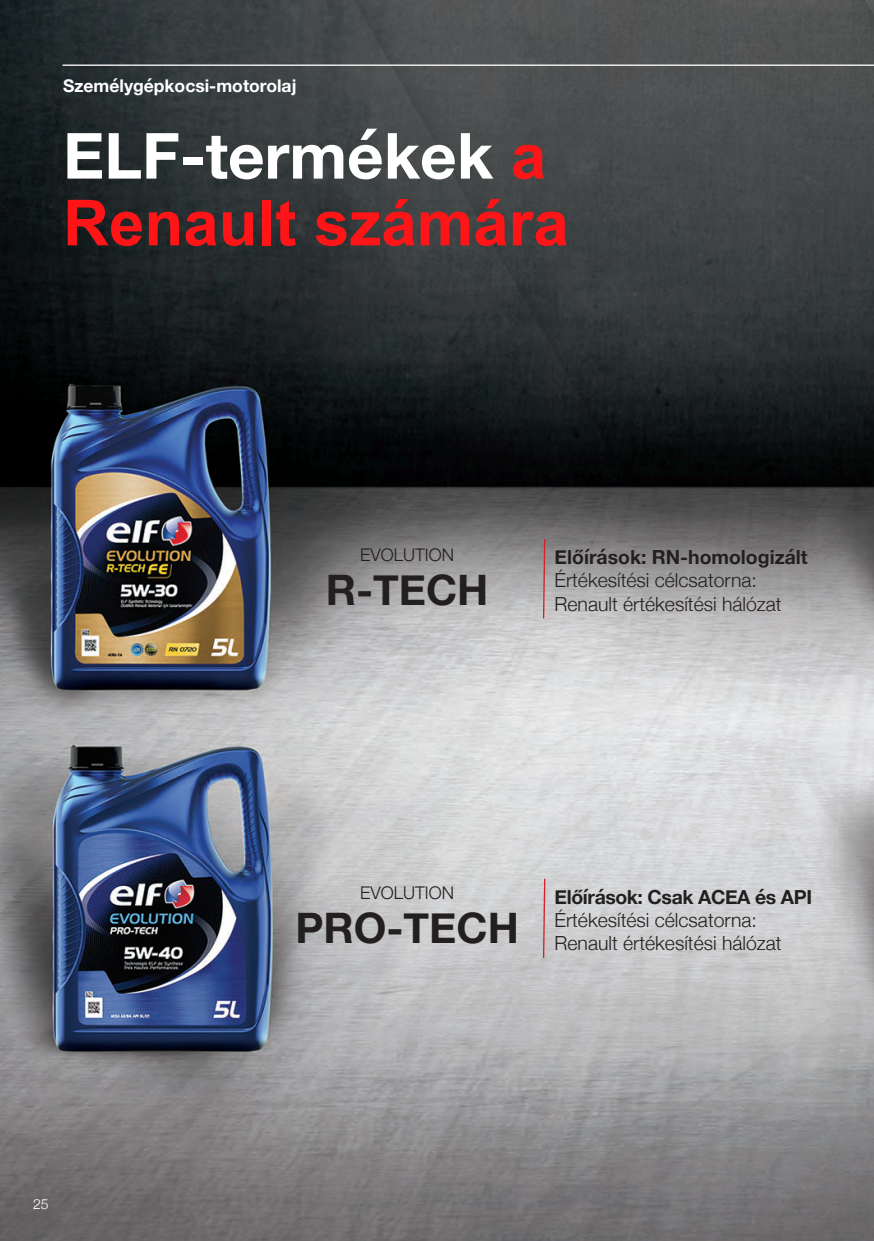
<style>
.page{position:relative;width:874px;height:1241px;background:#fff}
.page>*{position:absolute;margin:0;border:0;box-sizing:border-box;transform-origin:0 0}
.Paragraph_Style_2{font:700 63.52px/66.7px "Arial";color:#ff1418}
.Paragraph_Style_2-2{font:700 42px "Helvetica Neue";color:#231f20}
.t1{font:300 19.43px "Helvetica Neue";color:#231f20}
.t2{font:700 19.43px "Helvetica Neue";color:#231f20}
.t3{font:700 19.43px "Helvetica Neue";letter-spacing:-.02em;color:#231f20}
.t4{font:700 17.5px "Helvetica Neue";color:#fff}
.Paragraph_Style_2-3{font:300 17.5px "Helvetica Neue";color:#231f20}
.t5{font:300 14px "Helvetica Neue";color:#fff}
.s1{font-family:"Helvetica Neue";color:#fff}
</style>
<div class="page">
<img style="left:0;top:0;width:873px;height:1240px">
<svg style="left:542px;top:537px;width:4px;height:82px"></svg>
<svg style="left:542px;top:877px;width:4px;height:82px"></svg>
<hr style="left:63px;top:64px;width:810px;height:2px;background:#fff">
<p class="t4" style="left:63px;top:72px;width:235px">Személygépkocsi-motorolaj</p>
<p class="Paragraph_Style_2" style="left:63px;top:124px;width:507px"><span class="s1">ELF-termékek</span> a<br>Renault számára</p>
<p class="t5" style="left:33px;top:1192px;width:17px">25</p>
<p class="Paragraph_Style_2-3" style="left:360px;top:540px;width:95px">EVOLUTION</p>
<p class="Paragraph_Style_2-2" style="left:325px;top:557px;width:164px">R-TECH</p>
<p class="t2" style="left:554px;top:542px;width:254px">Előírások: RN-homologizált</p>
<p class="t1" style="left:554px;top:564px;width:204px">Értékesítési célcsatorna:</p>
<p class="t1" style="left:554px;top:588px;width:228px">Renault értékesítési hálózat</p>
<p class="Paragraph_Style_2-3" style="left:360px;top:878px;width:95px">EVOLUTION</p>
<p class="Paragraph_Style_2-2" style="left:295px;top:895px;width:225px">PRO-TECH</p>
<p class="t3" style="left:554px;top:881px;width:259px">Előírások: Csak ACEA és API</p>
<p class="t1" style="left:554px;top:904px;width:204px">Értékesítési célcsatorna:</p>
<p class="t1" style="left:554px;top:927px;width:228px">Renault értékesítési hálózat</p>
</div>
